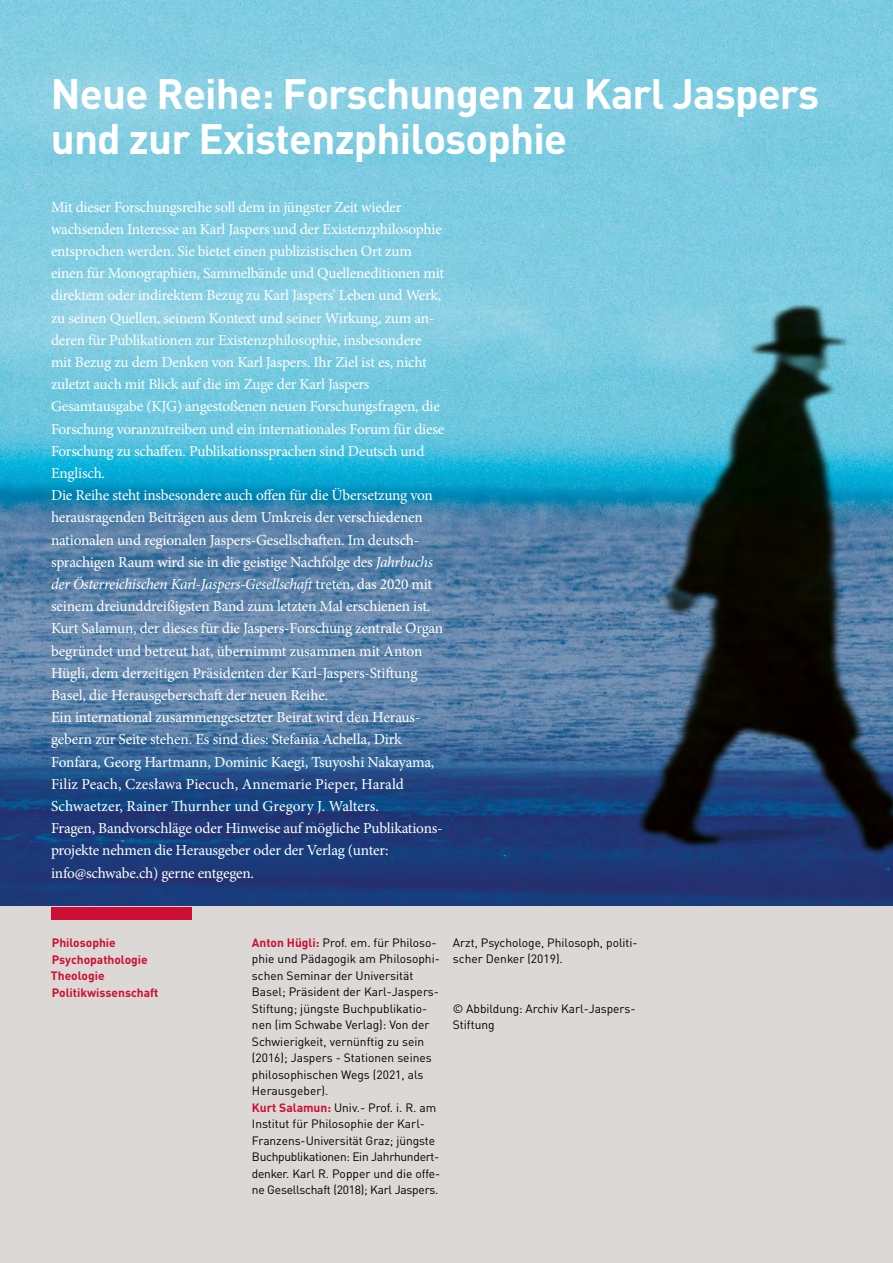
<style>
.page{position:relative;width:893px;height:1263px;background:#fff}
.page>*{position:absolute;margin:0;border:0;box-sizing:border-box;transform-origin:0 0}
.Seitentitel{font:700 42px/45px "DINOT";letter-spacing:-.02em;color:#fff}
.Grundtext{font:15.3px/22.2px "Minion Pro";letter-spacing:-.015em;color:#fff}
.BG_Autor{font:12px/16.5px "DINOT";color:#000}
.BG_Sachgebiete{font:700 12px "DINOT";color:#cd0e35}
.s1{font-style:italic}
.s2{font-weight:700;color:#cd0e35}
</style>
<div class="page">
<img style="left:0;top:0;width:893px;height:907px">
<div style="left:0;top:907px;width:893px;height:356px;background:#dcd8d5"></div>
<div style="left:51px;top:907px;width:141px;height:13px;background:#cd0e35"></div>
<p class="Seitentitel" style="left:51px;top:70px;width:770px">Neue Reihe: Forschungen zu Karl Jaspers und zur Existenzphilosophie</p>
<p class="Grundtext" style="left:51px;top:196px;width:395px">Mit dieser Forschungsreihe soll dem in jüngster Zeit wieder wachsenden Interesse an Karl Jaspers und der Existenzphilosophie entsprochen werden. Sie bietet einen publizistischen Ort zum einen für Monographien, Sammelbände und Quelleneditionen mit direktem oder indirektem Bezug zu Karl Jaspers’ Leben und Werk, zu seinen Quellen, seinem Kontext und seiner Wirkung, zum an&shy;deren für Publikationen zur Existenzphilosophie, insbesondere mit Bezug zu dem Denken von Karl Jaspers. Ihr Ziel ist es, nicht zuletzt auch mit Blick auf die im Zuge der Karl Jaspers Gesamtausgabe (KJG) angestoßenen neuen Forschungsfragen, die Forschung voranzutreiben und ein internationales Forum für diese Forschung zu schaffen. Publikationssprachen sind Deutsch und Englisch.</p>
<p class="Grundtext" style="left:51px;top:484px;width:394px">Die Reihe steht insbesondere auch offen für die Übersetzung von herausragenden Beiträgen aus dem Umkreis der verschiedenen nationalen und regionalen Jaspers-Gesellschaften. Im deutsch&shy;sprachigen Raum wird sie in die geistige Nachfolge des <span class="s1">Jahrbuchs der Österreichischen Karl-Jaspers-Gesellschaft</span> treten, das 2020 mit seinem dreiunddreißigsten Band zum letzten Mal erschienen ist.<br>Kurt Salamun, der dieses für die Jaspers-Forschung zentrale Organ begründet und betreut hat, übernimmt zusammen mit Anton Hügli, dem derzeitigen Präsidenten der Karl-Jaspers-Stiftung Basel, die Herausgeberschaft der neuen Reihe.</p>
<p class="Grundtext" style="left:51px;top:706px;width:385px">Ein international zusammengesetzter Beirat wird den Heraus&shy;gebern zur Seite stehen. Es sind dies: Stefania Achella, Dirk Fonfara, Georg Hartmann, Dominic Kaegi, Tsuyoshi Nakayama, Filiz Peach, Czesława Piecuch, Annemarie Pieper, Harald Schwaetzer, Rainer Thurnher und Gregory J. Walters.</p>
<p class="Grundtext" style="left:51px;top:817px;width:391px">Fragen, Bandvorschläge oder Hinweise auf mögliche Publikations&shy;projekte nehmen die Herausgeber oder der Verlag (unter: info@schwabe.ch) gerne entgegen.</p>
<p class="BG_Sachgebiete" style="left:52px;top:935px;width:66px">Philosophie</p>
<p class="BG_Sachgebiete" style="left:52px;top:951px;width:97px">Psychopathologie</p>
<p class="BG_Sachgebiete" style="left:51px;top:968px;width:55px">Theologie</p>
<p class="BG_Sachgebiete" style="left:52px;top:984px;width:108px">Politikwissenschaft</p>
<p class="BG_Autor" style="left:252px;top:934px;width:189px"><span class="s2">Anton Hügli:</span> Prof. em. für Philoso&shy;phie und Pädagogik am Philosophi&shy;schen Seminar der Universität<br>Basel; Präsident der Karl-Jaspers-<br>Stiftung; jüngste Buchpublikatio&shy;nen (im Schwabe Verlag): Von der<br>Schwierigkeit, vernünftig zu sein (2016); Jaspers - Stationen seines philosophischen Wegs (2021, als<br>Herausgeber).</p>
<p class="BG_Autor" style="left:252px;top:1099px;width:190px"><span class="s2">Kurt Salamun:</span> Univ.- Prof. i. R. am Institut für Philosophie der Karl-Franzens-Universität Graz; jüngste Buchpublikationen: Ein Jahrhundert&shy;denker. Karl R. Popper und die offe&shy;ne Gesellschaft (2018); Karl Jaspers.</p>
<p class="BG_Autor" style="left:453px;top:934px;width:186px">Arzt, Psychologe, Philosoph, politi&shy;scher Denker (2019).</p>
<p class="BG_Autor" style="left:453px;top:1000px;width:184px">© Abbildung: Archiv Karl-Jaspers-<br>Stiftung</p>
</div>
